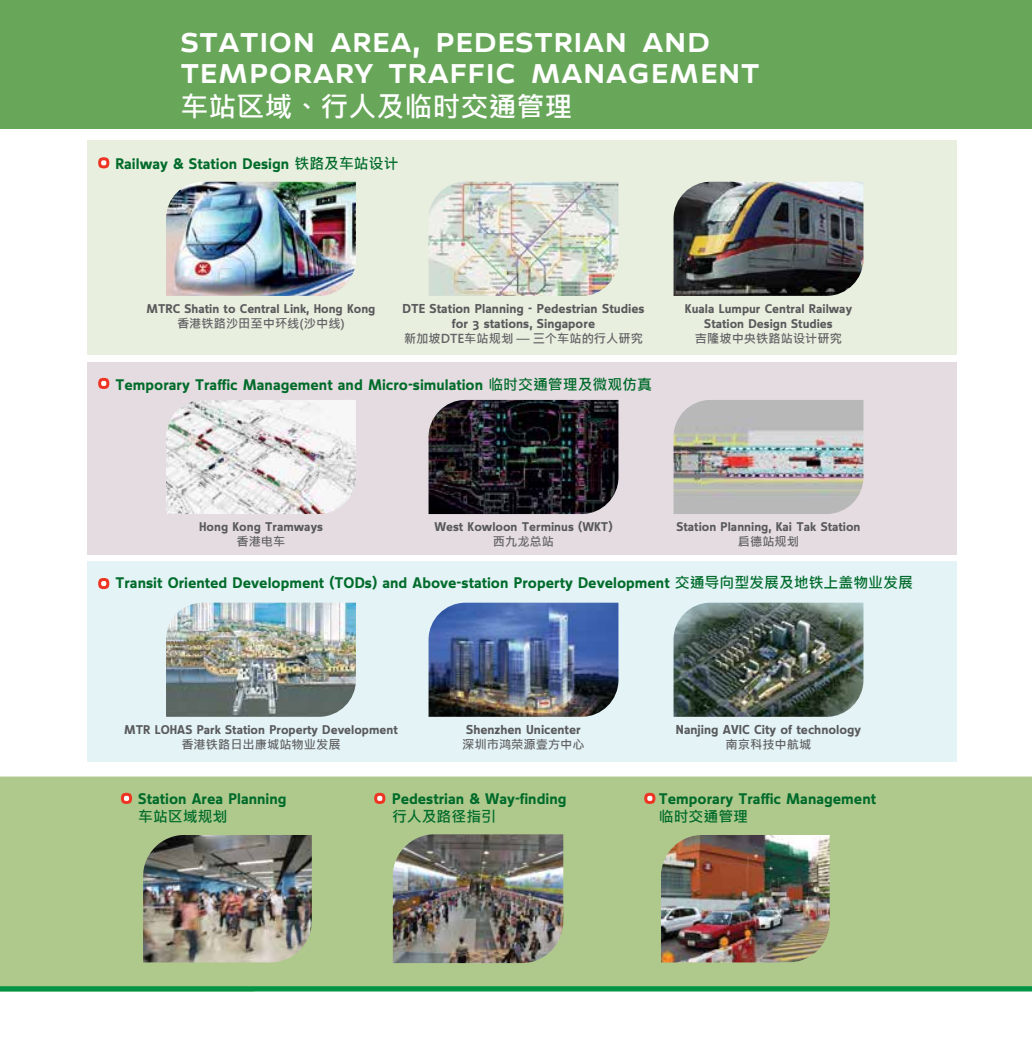
<style>
.page{position:relative;width:1032px;height:1042px;background:#fff}
.page>*{position:absolute;margin:0;border:0;box-sizing:border-box;transform-origin:0 0}
.t1{font:35px/31.5px "Speech Medium Caps Tf";color:#fff}
.t2{font:28px "Microsoft Jheng Hei UI Bold";color:#fff}
.t3{font:700 14.88px "Speech";color:#006b2a}
.t4{font:14.88px "Microsoft Jheng Hei UI Bold";color:#006b2a}
.t5{font:700 12.6px/15px "Speech";color:#58595b;text-align:center}
.t6{font:700 12.25px/14.7px "Speech";color:#58595b;text-align:center}
.t7{font:12.25px "Microsoft Jheng Hei UI Bold";color:#636466}
.s1{font-family:"Microsoft Jheng Hei UI Bold";font-weight:400}
</style>
<div class="page">
<div style="left:0;top:776px;width:1032px;height:210px;background:#afc98d"></div>
<div style="left:0;top:986px;width:1032px;height:5px;background:#009444"></div>
<div style="left:0;top:0;width:1032px;height:129px;background:#68a75a"></div>
<svg style="left:120px;top:792px;width:13px;height:12px"></svg>
<svg style="left:374px;top:792px;width:12px;height:12px"></svg>
<svg style="left:644px;top:792px;width:12px;height:12px"></svg>
<div style="left:87px;top:561px;width:870px;height:201px;background:#e4f3f6"></div>
<div style="left:87px;top:362px;width:870px;height:192px;background:#e5dce1"></div>
<div style="left:87px;top:140px;width:870px;height:214px;background:#e8efdf"></div>
<img style="left:143px;top:835px;width:169px;height:127px">
<img style="left:661px;top:835px;width:169px;height:127px">
<img style="left:393px;top:834px;width:170px;height:129px">
<img style="left:166px;top:182px;width:190px;height:114px">
<img style="left:428px;top:182px;width:190px;height:114px">
<img style="left:673px;top:182px;width:190px;height:114px">
<img style="left:166px;top:400px;width:190px;height:114px">
<img style="left:428px;top:400px;width:190px;height:114px">
<img style="left:673px;top:400px;width:190px;height:114px">
<img style="left:166px;top:603px;width:190px;height:114px">
<img style="left:428px;top:603px;width:190px;height:114px">
<img style="left:673px;top:603px;width:190px;height:114px">
<svg style="left:98px;top:157px;width:12px;height:12px"></svg>
<svg style="left:98px;top:377px;width:12px;height:12px"></svg>
<svg style="left:98px;top:578px;width:12px;height:11px"></svg>
<h1 class="t1" style="left:180px;top:23px;width:581px">station area, pedestrian and temporary traffic management</h1>
<h2 class="t2" style="left:180px;top:89px;width:393px">车站区域、行人及临时交通管理</h2>
<p class="t3" style="left:115px;top:155px;width:285px">Railway &amp; Station Design <span class="s1">铁路及车站设计</span></p>
<p class="t6" style="left:146px;top:301px;width:230px">MTRC Shatin to Central Link, Hong Kong</p>
<p class="t7" style="left:177px;top:316px;width:169px">香港铁路沙田至中环线(沙中线)</p>
<p class="t5" style="left:402px;top:301px;width:244px">DTE Station Planning - Pedestrian Studies for 3 stations, Singapore</p>
<p class="t7" style="left:404px;top:331px;width:240px">新加坡DTE车站规划 — 三个车站的行人研究</p>
<p class="t3" style="left:115px;top:376px;width:538px">Temporary Traffic Management and Micro-simulation <span class="s1">临时交通管理及微观仿真</span></p>
<p class="t6" style="left:685px;top:301px;width:169px">Kuala Lumpur Central Railway<br>Station Design Studies</p>
<p class="t7" style="left:695px;top:330px;width:148px">吉隆坡中央铁路站设计研究</p>
<p class="t6" style="left:199px;top:519px;width:125px">Hong Kong Tramways</p>
<p class="t7" style="left:236px;top:534px;width:50px">香港电车</p>
<p class="t6" style="left:434px;top:519px;width:180px">West Kowloon Terminus (WKT)</p>
<p class="t7" style="left:493px;top:534px;width:63px">西九龙总站</p>
<p class="t6" style="left:676px;top:519px;width:186px">Station Planning, Kai Tak Station</p>
<p class="t7" style="left:738px;top:534px;width:63px">启德站规划</p>
<p class="t3" style="left:115px;top:574px;width:799px">Transit Oriented Development (TODs) and Above-station Property Development <span class="s1">交通导向型发展及地铁上盖物业发展</span></p>
<p class="t6" style="left:124px;top:722px;width:275px">MTR LOHAS Park Station Property Development</p>
<p class="t7" style="left:181px;top:736px;width:161px">香港铁路日出康城站物业发展</p>
<p class="t5" style="left:466px;top:722px;width:116px">Shenzhen Unicenter</p>
<p class="t7" style="left:462px;top:737px;width:124px">深圳市鸿荣源壹方中心</p>
<p class="t5" style="left:676px;top:722px;width:187px">Nanjing AVIC City of technology</p>
<p class="t7" style="left:725px;top:737px;width:87px">南京科技中航城</p>
<p class="t3" style="left:138px;top:790px;width:150px">Station Area Planning</p>
<p class="t4" style="left:138px;top:807px;width:91px">车站区域规划</p>
<p class="t3" style="left:392px;top:790px;width:176px">Pedestrian &amp; Way-finding</p>
<p class="t4" style="left:392px;top:807px;width:106px">行人及路径指引</p>
<p class="t3" style="left:659px;top:790px;width:219px">Temporary Traffic Management</p>
<p class="t4" style="left:659px;top:807px;width:91px">临时交通管理</p>
</div>
